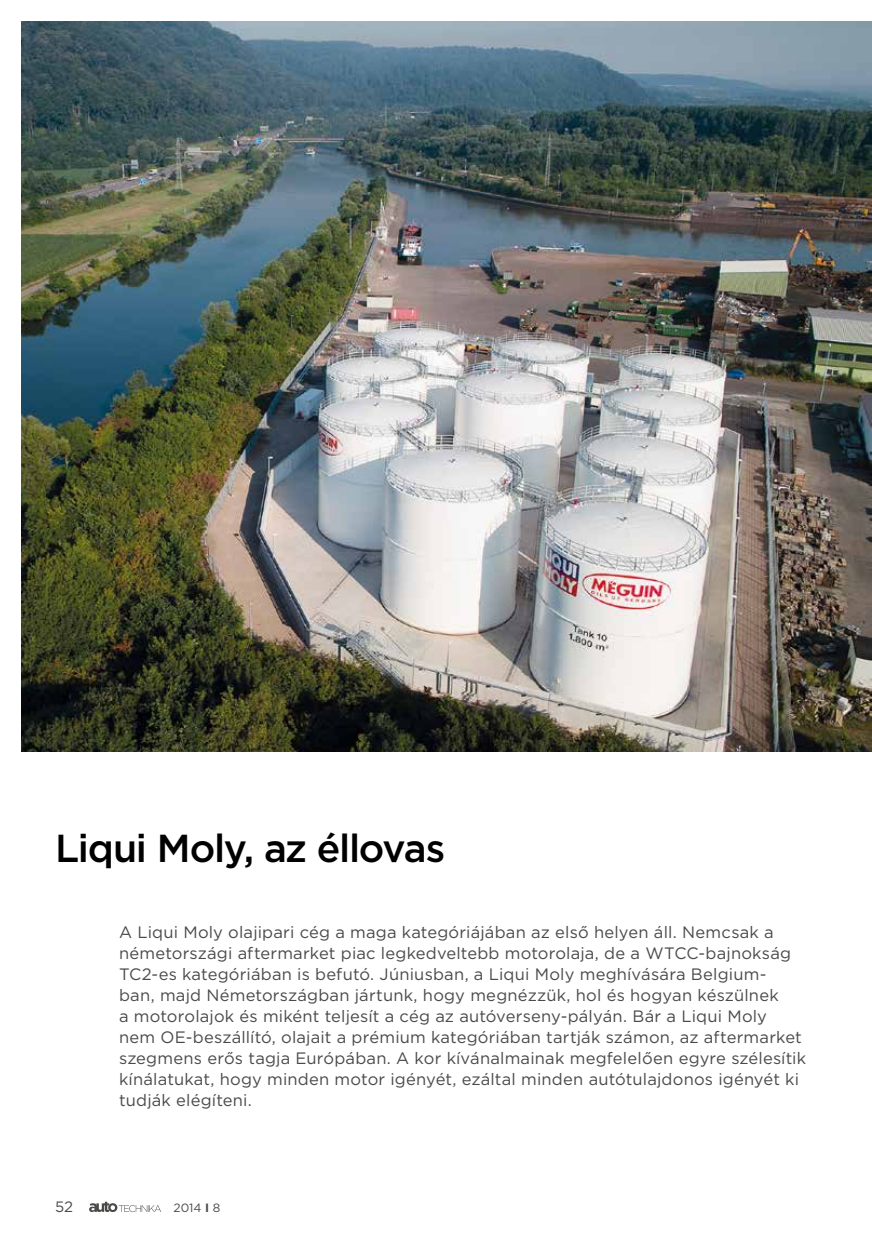
<style>
.page{position:relative;width:872px;height:1246px;background:#fff}
.page>*{position:absolute;margin:0;border:0;box-sizing:border-box;transform-origin:0 0}
.t1{font:500 39px "Gotham";letter-spacing:-.03em;color:#000}
.t2{font:16.5px/21px "Gotham";letter-spacing:.01em;color:#4a4a49}
.t3{font:15px "Gotham";color:#4a4a49}
.t4{font:12px "Gotham";color:#4a4a49}
.s1{font-weight:700}
</style>
<div class="page">
<svg style="left:89px;top:1202px;width:72px;height:10px"></svg>
<img style="left:21px;top:21px;width:851px;height:731px">
<h1 class="t1" style="left:55px;top:822px;width:391px">Liqui Moly, az éllovas</h1>
<p class="t2" style="left:119px;top:921px;width:688px">A Liqui Moly olajipari cég a maga kategóriájában az első helyen áll. Nemcsak a németországi aftermarket piac legkedveltebb motorolaja, de a WTCC-bajnokság TC2-es kategóriában is befutó. Júniusban, a Liqui Moly meghívására Belgium&shy;ban, majd Németországban jártunk, hogy megnézzük, hol és hogyan készülnek<br>a motorolajok és miként teljesít a cég az autóverseny-pályán. Bár a Liqui Moly nem OE-beszállító, olajait a prémium kategóriában tartják számon, az aftermarket szegmens erős tagja Európában. A kor kívánalmainak megfelelően egyre szélesítik kínálatukat, hogy minden motor igényét, ezáltal minden autótulajdonos igényét ki tudják elégíteni.</p>
<p class="t3" style="left:55px;top:1197px;width:20px">52</p>
<p class="t4" style="left:173px;top:1200px;width:48px">2014 <span class="s1">I</span> 8</p>
</div>
